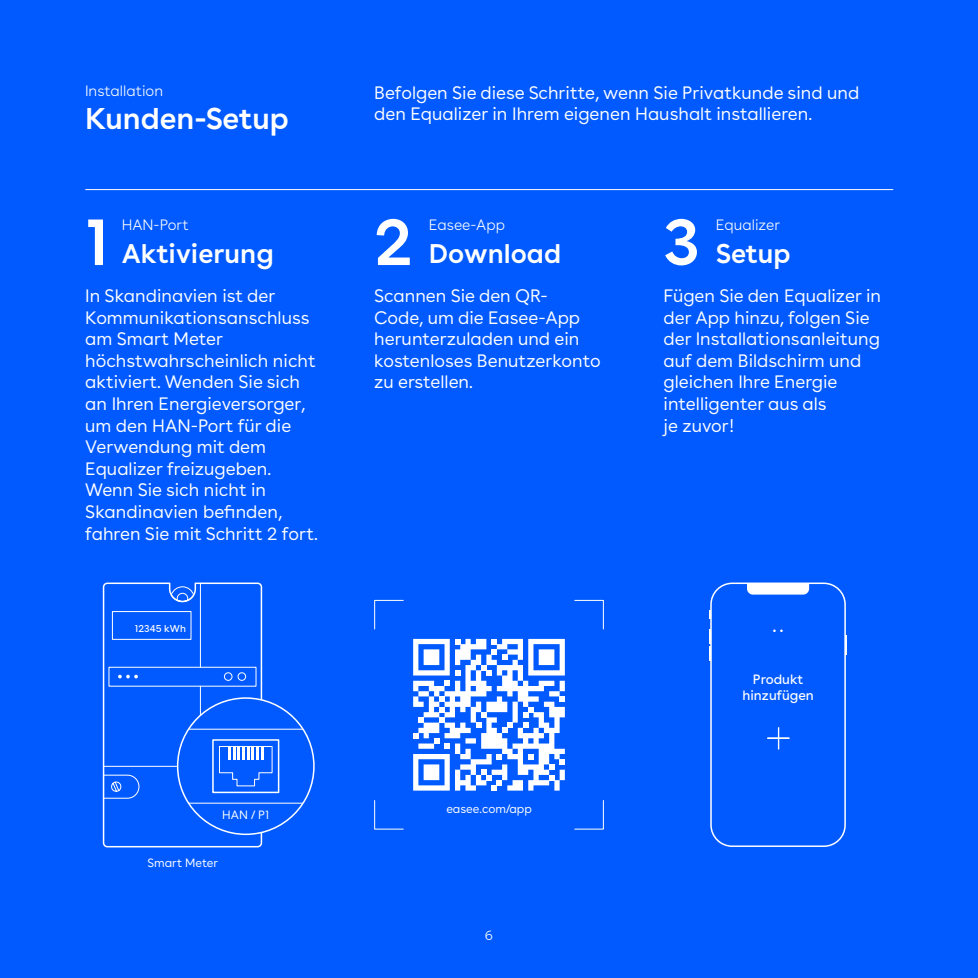
<style>
.page{position:relative;width:978px;height:978px;background:#005aff}
.page>*{position:absolute;margin:0;border:0;box-sizing:border-box;transform-origin:0 0}
.t1{font:600 66px "Buenos Aires";color:#fff}
.t2{font:600 30px "Buenos Aires";color:#fff}
.t3{font:600 27px "Buenos Aires";color:#fff}
.t4{font:18px/21.6px "Buenos Aires";color:#fff}
.t5{font:300 15px "Buenos Aires";color:#fff}
.t6{font:13.5px/16.2px "Buenos Aires";color:#fff;text-align:center}
.t7{font:300 13.5px "Buenos Aires";color:#fff}
.t8{font:12px "Buenos Aires";color:#fff}
.t9{font:9.9px "Buenos Aires";color:#fff}
</style>
<div class="page">
<hr style="left:85px;top:189px;width:808px;height:1px;background:#fff">
<div style="left:710px;top:583px;width:136px;height:264px;border:2px solid #fff;border-radius:21px"></div>
<svg style="left:747px;top:583px;width:62px;height:12px"></svg>
<svg style="left:709px;top:611px;width:2px;height:8px"></svg>
<svg style="left:845px;top:635px;width:2px;height:19px"></svg>
<svg style="left:709px;top:629px;width:2px;height:31px"></svg>
<svg style="left:773px;top:629px;width:10px;height:3px"></svg>
<svg style="left:767px;top:727px;width:23px;height:23px"></svg>
<svg style="left:374px;top:599px;width:30px;height:31px"></svg>
<svg style="left:574px;top:599px;width:30px;height:31px"></svg>
<svg style="left:574px;top:800px;width:30px;height:30px"></svg>
<svg style="left:374px;top:800px;width:30px;height:30px"></svg>
<svg style="left:413px;top:639px;width:152px;height:152px"></svg>
<svg style="left:102px;top:586px;width:161px;height:262px"></svg>
<div style="left:178px;top:698px;width:136px;height:136px;background:#005aff;border-radius:50%"></div>
<hr style="left:185px;top:729px;width:122px;height:1px;background:#fff">
<hr style="left:185px;top:803px;width:122px;height:1px;background:#fff">
<div style="left:212px;top:739px;width:67px;height:54px;border:2px solid #fff"></div>
<svg style="left:103px;top:582px;width:170px;height:217px"></svg>
<p class="t5" style="left:85px;top:79px;width:80px">Installation</p>
<h2 class="t2" style="left:85px;top:93px;width:205px">Kunden-Setup</h2>
<h1 class="t1" style="left:85px;top:187px;width:26px">1</h1>
<p class="t5" style="left:122px;top:213px;width:69px">HAN-Port</p>
<h3 class="t3" style="left:122px;top:231px;width:153px">Aktivierung</h3>
<p class="t4" style="left:85px;top:283px;width:234px">In Skandinavien ist der<br>Kommunikationsanschluss am Smart Meter höchstwahrscheinlich nicht aktiviert. Wenden Sie sich an Ihren Energieversorger, um den HAN-Port für die<br>Verwendung mit dem<br>Equalizer freizugeben.<br>Wenn Sie sich nicht in<br>Skandinavien befinden, fahren Sie mit Schritt 2 fort.</p>
<p class="t9" style="left:135px;top:621px;width:53px">12345 kWh</p>
<p class="t8" style="left:222px;top:806px;width:48px">HAN / P1</p>
<p class="t8" style="left:147px;top:853px;width:72px">Smart Meter</p>
<p class="t4" style="left:374px;top:80px;width:487px">Befolgen Sie diese Schritte, wenn Sie Privatkunde sind und den Equalizer in Ihrem eigenen Haushalt installieren.</p>
<h1 class="t1" style="left:374px;top:187px;width:40px">2</h1>
<h1 class="t1" style="left:663px;top:187px;width:38px">3</h1>
<p class="t5" style="left:429px;top:213px;width:78px">Easee-App</p>
<p class="t5" style="left:716px;top:213px;width:66px">Equalizer</p>
<h3 class="t3" style="left:716px;top:231px;width:76px">Setup</h3>
<h3 class="t3" style="left:429px;top:231px;width:134px">Download</h3>
<p class="t4" style="left:374px;top:283px;width:228px">Scannen Sie den QR-<br>Code, um die Easee-App herunterzuladen und ein kostenloses Benutzerkonto zu erstellen.</p>
<p class="t4" style="left:664px;top:283px;width:219px">Fügen Sie den Equalizer in der App hinzu, folgen Sie der Installationsanleitung auf dem Bildschirm und gleichen Ihre Energie intelligenter aus als<br>je zuvor!</p>
<p class="t8" style="left:446px;top:799px;width:87px">easee.com/app</p>
<p class="t7" style="left:485px;top:925px;width:10px">6</p>
<p class="t6" style="left:742px;top:670px;width:73px">Produkt hinzufügen</p>
</div>
